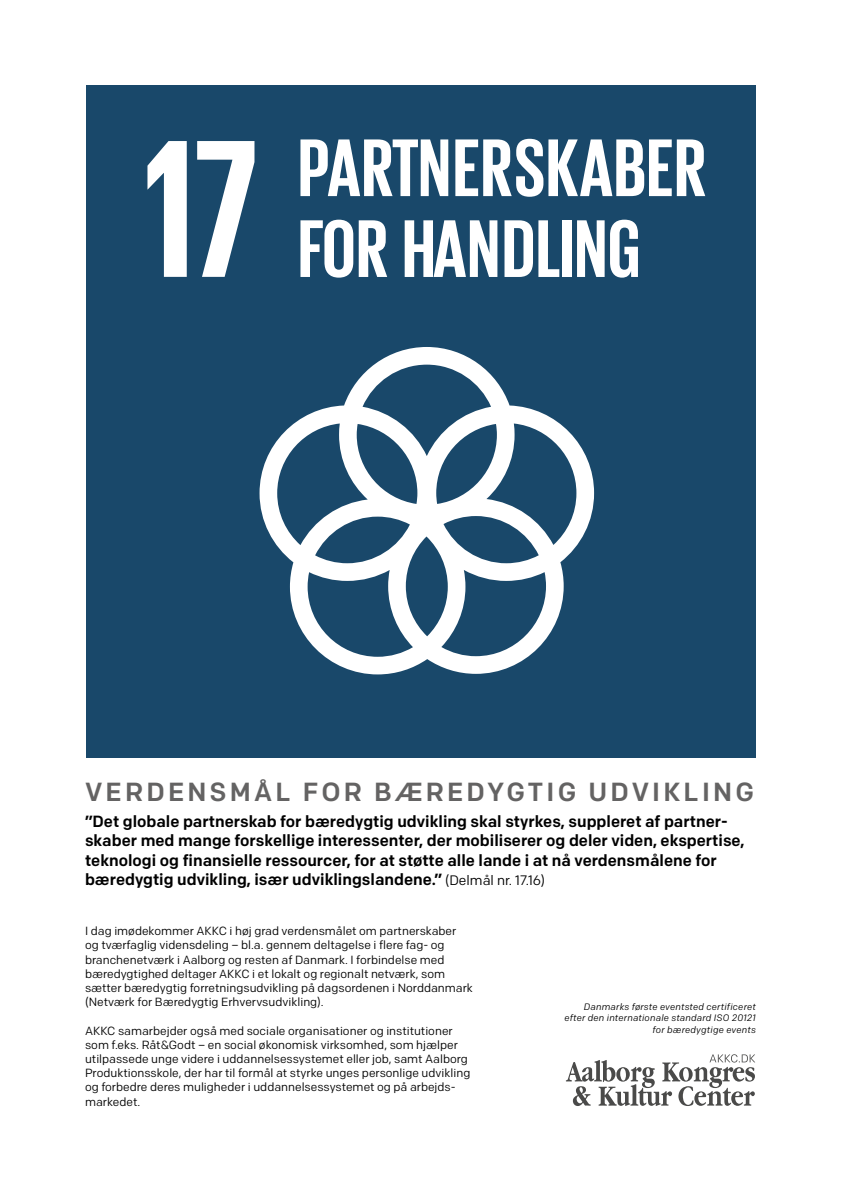
<style>
.page{position:relative;width:842px;height:1192px;background:#fff}
.page>*{position:absolute;margin:0;border:0;box-sizing:border-box;transform-origin:0 0}
.t1{font:700 83.55px/80.8px "Giorgio Sans";letter-spacing:.015em;color:#fff}
.t2{font:500 26.15px "Colfax";letter-spacing:.12em;color:#646363}
.t3{font:500 16.2px/19.4px "Colfax";color:#000}
.t4{font:11.85px/14.2px "Colfax";color:#000}
.t5{font:italic 9.35px/11.2px "Colfax";letter-spacing:.02em;color:#000;text-align:right}
.s1{font-weight:400;font-size:13.7px}
</style>
<div class="page">
<svg style="left:566px;top:1054px;width:189px;height:52px"></svg>
<div style="left:86px;top:85px;width:669px;height:672px;background:#19486a"></div>
<svg style="left:147px;top:141px;width:40px;height:136px"></svg>
<svg style="left:197px;top:141px;width:57px;height:136px"></svg>
<svg style="left:260px;top:347px;width:334px;height:327px"></svg>
<h1 class="t1" style="left:298px;top:125px;width:409px">PARTNERSKABER<br>FOR HANDLING</h1>
<h2 class="t2" style="left:85px;top:776px;width:670px">VERDENSMÅL FOR BÆREDYGTIG UDVIKLING</h2>
<p class="t3" style="left:85px;top:811px;width:661px">”Det globale partnerskab for bæredygtig udvikling skal styrkes, suppleret af partner&shy;skaber med mange forskellige interessenter, der mobiliserer og deler viden, ekspertise, teknologi og finansielle ressourcer, for at støtte alle lande i at nå verdensmålene for bæredygtig udvikling, især udviklingslandene.” <span class="s1">(Delmål nr. 17.16)</span></p>
<p class="t4" style="left:85px;top:924px;width:389px">I dag imødekommer AKKC i høj grad verdensmålet om partnerskaber og tværfaglig vidensdeling – bl.a. gennem deltagelse i flere fag- og branchenetværk i Aalborg og resten af Danmark. I forbindelse med bæredygtighed deltager AKKC i et lokalt og regionalt netværk, som sætter bæredygtig forretningsudvikling på dagsordenen i Norddanmark (Netværk for Bæredygtig Erhvervsudvikling).</p>
<p class="t4" style="left:85px;top:1023px;width:387px">AKKC samarbejder også med sociale organisationer og institutioner som f.eks. Råt&amp;Godt – en social økonomisk virksomhed, som hjælper utilpassede unge videre i uddannelsessystemet eller job, samt Aalborg Produktionsskole, der har til formål at styrke unges personlige udvikling og forbedre deres muligheder i uddannelsessystemet og på arbejds&shy;markedet.</p>
<p class="t5" style="left:564px;top:1001px;width:193px">Danmarks første eventsted certificeret efter den internationale standard ISO 20121 for bæredygtige events</p>
</div>
